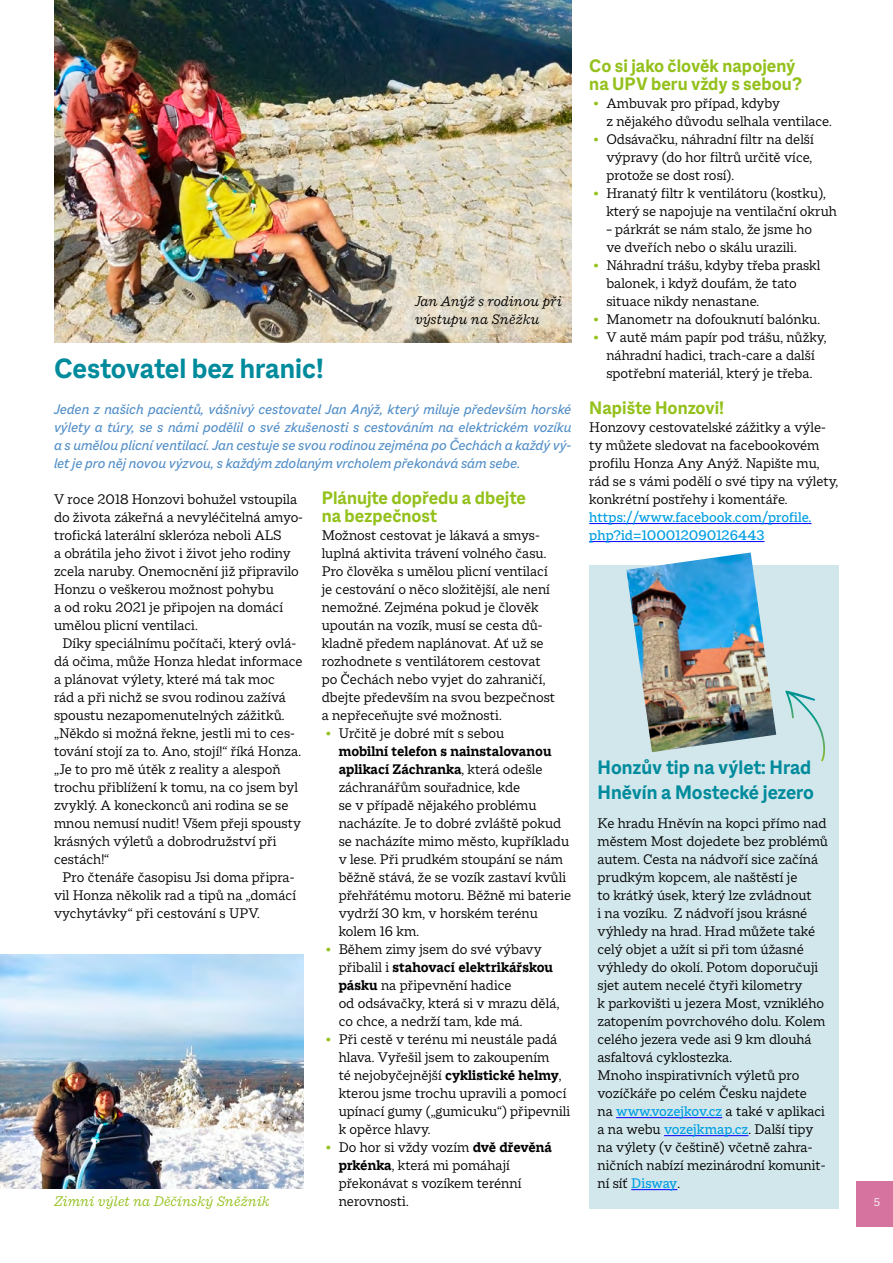
<style>
.page{position:relative;width:893px;height:1263px;background:#fff}
.page>*{position:absolute;margin:0;border:0;box-sizing:border-box;transform-origin:0 0}
.t1{font:700 30px "Macklin Sans";letter-spacing:-.005em;color:#008b9d}
.H2b{font:700 21px/25.2px "Macklin Sans";color:#008b9d}
.H2c{font:700 19.5px/18px "Macklin Sans";color:#94c11c}
.p_odsazeni{font:15px/18px "Macklin Slab";color:#000}
.ul_bullet{font:15px/18px "Macklin Slab";color:#000}
.perex{font:italic 15px/18px "Macklin Sans Variable";color:#538fc8;text-align:justify}
.t2{font:500 15px/18px "Macklin Slab";color:#009ee3}
.popisek{font:italic 15px/18px "Macklin Slab";color:#000}
.popisek-2{font:italic 15px "Macklin Slab";color:#94c11c}
.t3{font:12px "Macklin Slab";color:#fff}
.s1{color:#94c11c}
.s2{font-weight:700}
.s3{font-weight:500;color:#009ee3}
</style>
<div class="page">
<hr style="left:589px;top:523px;width:222px;height:1px;background:#00f">
<hr style="left:589px;top:541px;width:175px;height:1px;background:#00f">
<div style="left:589px;top:565px;width:250px;height:643px;background:#d2e7eb"></div>
<hr style="left:616px;top:1117px;width:106px;height:1px;background:#00f">
<hr style="left:664px;top:1135px;width:84px;height:1px;background:#00f">
<hr style="left:631px;top:1189px;width:46px;height:1px;background:#00f">
<img style="left:54px;top:0;width:517px;height:342px">
<img style="left:0;top:954px;width:304px;height:234px">
<img style="left:626px;top:552px;width:150px;height:200px">
<svg style="left:785px;top:691px;width:40px;height:70px"></svg>
<div style="left:857px;top:1181px;width:36px;height:46px;background:#d6739f"></div>
<p class="H2c" style="left:589px;top:57px;width:214px">Co si jako člověk napojený na UPV beru vždy s sebou?</p>
<h5 class="ul_bullet" style="left:606px;top:94px;width:227px;text-indent:-13px"><span class="s1">•</span> Ambuvak pro případ, kdyby<br>z nějakého důvodu selhala ventilace.</h5>
<h5 class="ul_bullet" style="left:606px;top:130px;width:209px;text-align:justify;text-indent:-13px"><span class="s1">•</span> Odsávačku, náhradní filtr na delší výpravy (do hor filtrů určitě více, protože se dost rosí).</h5>
<h5 class="ul_bullet" style="left:606px;top:184px;width:232px;text-indent:-13px"><span class="s1">•</span> Hranatý filtr k ventilátoru (kostku), který se napojuje na ventilační okruh</h5>
<h5 class="ul_bullet" style="left:606px;top:220px;width:207px">– párkrát se nám stalo, že jsme ho ve dveřích nebo o skálu urazili.</h5>
<h5 class="ul_bullet" style="left:606px;top:256px;width:216px;text-indent:-13px"><span class="s1">•</span> Náhradní trášu, kdyby třeba praskl balonek, i když doufám, že tato situace nikdy nenastane.</h5>
<h5 class="ul_bullet" style="left:594px;top:310px;width:228px"><span class="s1">•</span> Manometr na dofouknutí balónku.</h5>
<h5 class="ul_bullet" style="left:594px;top:328px;width:234px;text-align:center"><span class="s1">•</span> V autě mám papír pod trášu, nůžky, náhradní hadici, trach-care a další spotřební materiál, který je třeba.</h5>
<p class="H2c" style="left:589px;top:399px;width:136px">Napište Honzovi!</p>
<p class="p_odsazeni" style="left:589px;top:418px;width:250px">Honzovy cestovatelské zážitky a výle&shy;ty můžete sledovat na facebookovém profilu Honza Any Anýž. Napište mu, rád se s vámi podělí o své tipy na výlety, konkrétní postřehy i komentáře.</p>
<p class="t2" style="left:589px;top:508px;width:224px">https://www.facebook.com/profile. php?id=100012090126443</p>
<p class="popisek" style="left:415px;top:292px;width:149px">Jan Anýž s rodinou při výstupu na Sněžku</p>
<h1 class="t1" style="left:54px;top:351px;width:271px">Cestovatel bez hranic!</h1>
<p class="perex" style="left:54px;top:400px;width:519px">Jeden z našich pacientů, vášnivý cestovatel Jan Anýž, který miluje především horské výlety a túry, se s námi podělil o své zkušenosti s cestováním na elektrickém vozíku a s umělou plicní ventilací. Jan cestuje se svou rodinou zejména po Čechách a každý vý&shy;let je pro něj novou výzvou, s každým zdolaným vrcholem překonává sám sebe.</p>
<p class="p_odsazeni" style="left:54px;top:490px;width:251px">V roce 2018 Honzovi bohužel vstoupila do života zákeřná a nevyléčitelná amyo&shy;trofická laterální skleróza neboli ALS<br>a obrátila jeho život i život jeho rodiny zcela naruby. Onemocnění již připravilo Honzu o veškerou možnost pohybu<br>a od roku 2021 je připojen na domácí umělou plicní ventilaci.</p>
<p class="p_odsazeni" style="left:54px;top:634px;width:250px;text-indent:9px">Díky speciálnímu počítači, který ovlá&shy;dá očima, může Honza hledat informace a plánovat výlety, které má tak moc<br>rád a při nichž se svou rodinou zažívá spoustu nezapomenutelných zážitků. „Někdo si možná řekne, jestli mi to ces&shy;tování stojí za to. Ano, stojí!“ říká Honza. „Je to pro mě útěk z reality a alespoň trochu přiblížení k tomu, na co jsem byl zvyklý. A koneckonců ani rodina se se mnou nemusí nudit! Všem přeji spousty krásných výletů a dobrodružství při cestách!“</p>
<p class="p_odsazeni" style="left:54px;top:868px;width:244px;text-align:justify;text-indent:9px">Pro čtenáře časopisu Jsi doma připra&shy;vil Honza několik rad a tipů na „domácí vychytávky“ při cestování s UPV.</p>
<p class="H2c" style="left:322px;top:489px;width:206px">Plánujte dopředu a dbejte na bezpečnost</p>
<p class="p_odsazeni" style="left:322px;top:526px;width:235px">Možnost cestovat je lákavá a smys&shy;luplná aktivita trávení volného času.<br>Pro člověka s umělou plicní ventilací je cestování o něco složitější, ale není nemožné. Zejména pokud je člověk upoután na vozík, musí se cesta dů&shy;kladně předem naplánovat. Ať už se rozhodnete s ventilátorem cestovat po Čechách nebo vyjet do zahraničí, dbejte především na svou bezpečnost a nepřeceňujte své možnosti.</p>
<h5 class="ul_bullet" style="left:339px;top:724px;width:234px;text-indent:-13px"><span class="s1">•</span> Určitě je dobré mít s sebou<br><span class="s2">mobilní telefon s nainstalovanou aplikací Záchranka</span>, která odešle záchranářům souřadnice, kde<br>se v případě nějakého problému nacházíte. Je to dobré zvláště pokud se nacházíte mimo město, kupříkladu v lese. Při prudkém stoupání se nám běžně stává, že se vozík zastaví kvůli přehřátému motoru. Běžně mi baterie vydrží 30 km, v horském terénu kolem 16 km.</h5>
<h5 class="ul_bullet" style="left:339px;top:940px;width:222px;text-indent:-13px"><span class="s1">•</span> Během zimy jsem do své výbavy přibalil i <span class="s2">stahovací elektrikářskou pásku</span> na připevnění hadice<br>od odsávačky, která si v mrazu dělá, co chce, a nedrží tam, kde má.</h5>
<h5 class="ul_bullet" style="left:339px;top:1030px;width:233px;text-indent:-13px"><span class="s1">•</span> Při cestě v terénu mi neustále padá hlava. Vyřešil jsem to zakoupením<br>té nejobyčejnější <span class="s2">cyklistické helmy</span>, kterou jsme trochu upravili a pomocí upínací gumy („gumicuku“) připevnili k opěrce hlavy.</h5>
<h5 class="ul_bullet" style="left:339px;top:1138px;width:215px;text-indent:-13px"><span class="s1">•</span> Do hor si vždy vozím <span class="s2">dvě dřevěná prkénka</span>, která mi pomáhají překonávat s vozíkem terénní nerovnosti.</h5>
<p class="H2b" style="left:597px;top:755px;width:218px">Honzův tip na výlet: Hrad<br>Hněvín a Mostecké jezero</p>
<p class="p_odsazeni" style="left:597px;top:814px;width:232px">Ke hradu Hněvín na kopci přímo nad městem Most dojedete bez problémů autem. Cesta na nádvoří sice začíná prudkým kopcem, ale naštěstí je<br>to krátký úsek, který lze zvládnout<br>i na vozíku. Z nádvoří jsou krásné výhledy na hrad. Hrad můžete také celý objet a užít si při tom úžasné výhledy do okolí. Potom doporučuji sjet autem necelé čtyři kilometry<br>k parkovišti u jezera Most, vzniklého zatopením povrchového dolu. Kolem celého jezera vede asi 9 km dlouhá asfaltová cyklostezka.</p>
<p class="p_odsazeni" style="left:597px;top:1066px;width:230px">Mnoho inspirativních výletů pro vozíčkáře po celém Česku najdete na <span class="s3">www.vozejkov.cz</span> a také v aplikaci a na webu <span class="s3">vozejkmap.cz</span>. Další tipy na výlety (v češtině) včetně zahra&shy;ničních nabízí mezinárodní komunit&shy;ní síť <span class="s3">Disway</span>.</p>
<p class="popisek-2" style="left:54px;top:1193px;width:217px">Zimní výlet na Děčínský Sněžník</p>
<p class="t3" style="left:874px;top:1195px;width:8px">5</p>
</div>
